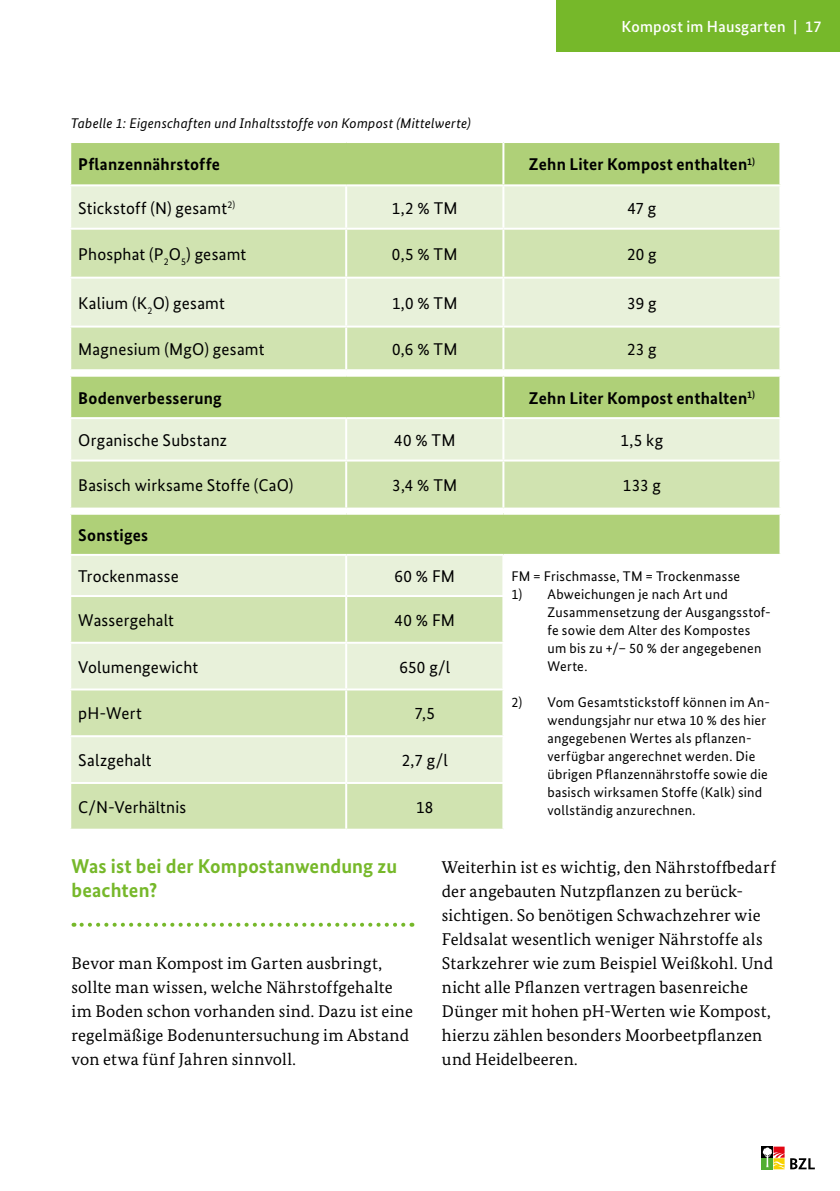
<style>
.page{position:relative;width:840px;height:1191px;background:#fff}
.page>*{position:absolute;margin:0;border:0;box-sizing:border-box;transform-origin:0 0}
._01_subheadline_hgrü{font:700 20px/24px "Bundes Sans";letter-spacing:.005em;color:#76b82a}
._01_fließtext{font:17px/24px "Bundes Serif";letter-spacing:.01em;color:#000}
._01_fließtext-2{font:17px "Bundes Sans";letter-spacing:.01em;color:#000}
._01_fließtext-3{font:700 17px "Bundes Sans";letter-spacing:.015em;color:#000}
.t1{font:500 16px "Bundes Sans";letter-spacing:.015em;color:#fff}
._01_fließtext-4{font:14px/18px "Bundes Sans";letter-spacing:.02em;color:#000}
.Bildbeschriftung{font:italic 14px "Bundes Sans";letter-spacing:.02em;color:#000}
</style>
<div class="page">
<div style="left:556px;top:0;width:283px;height:52px;background:#76b82a"></div>
<svg style="left:761px;top:1146px;width:53px;height:23px"></svg>
<svg style="left:81px;top:922px;width:331px;height:4px"></svg>
<div style="left:71px;top:143px;width:708px;height:41px;background:#afd078"></div>
<div style="left:71px;top:186px;width:708px;height:42px;background:#e8f1da"></div>
<svg style="left:71px;top:230px;width:708px;height:139px;background:#d8e7be"></svg>
<hr style="left:502px;top:143px;width:2px;height:41px;background:#fff">
<hr style="left:345px;top:186px;width:2px;height:42px;background:#fff">
<hr style="left:502px;top:186px;width:2px;height:42px;background:#fff">
<hr style="left:345px;top:230px;width:2px;height:47px;background:#fff">
<hr style="left:502px;top:230px;width:2px;height:47px;background:#fff">
<hr style="left:69px;top:277px;width:277px;height:2px;background:#fff">
<hr style="left:346px;top:277px;width:157px;height:2px;background:#fff">
<hr style="left:345px;top:279px;width:2px;height:46px;background:#fff">
<hr style="left:503px;top:277px;width:278px;height:2px;background:#fff">
<hr style="left:502px;top:279px;width:2px;height:46px;background:#fff">
<hr style="left:69px;top:325px;width:277px;height:2px;background:#fff">
<hr style="left:346px;top:325px;width:157px;height:2px;background:#fff">
<hr style="left:345px;top:327px;width:2px;height:42px;background:#fff">
<hr style="left:503px;top:325px;width:278px;height:2px;background:#fff">
<hr style="left:502px;top:327px;width:2px;height:42px;background:#fff">
<svg style="left:71px;top:377px;width:708px;height:130px;background:#cde1ab"></svg>
<hr style="left:502px;top:377px;width:2px;height:40px;background:#fff">
<hr style="left:69px;top:417px;width:277px;height:2px;background:#fff">
<hr style="left:346px;top:417px;width:157px;height:2px;background:#fff">
<hr style="left:345px;top:419px;width:2px;height:40px;background:#fff">
<hr style="left:503px;top:417px;width:278px;height:2px;background:#fff">
<hr style="left:502px;top:419px;width:2px;height:40px;background:#fff">
<hr style="left:69px;top:459px;width:277px;height:2px;background:#fff">
<hr style="left:346px;top:459px;width:157px;height:2px;background:#fff">
<hr style="left:345px;top:461px;width:2px;height:46px;background:#fff">
<hr style="left:503px;top:459px;width:278px;height:2px;background:#fff">
<hr style="left:502px;top:461px;width:2px;height:46px;background:#fff">
<div style="left:70px;top:514px;width:710px;height:41px;background:#afd078"></div>
<div style="left:71px;top:556px;width:431px;height:39px;background:#e8f1da"></div>
<svg style="left:71px;top:597px;width:431px;height:231px;background:#d9e8c1"></svg>
<hr style="left:69px;top:513px;width:277px;height:2px;background:#fff">
<hr style="left:69px;top:515px;width:2px;height:39px;background:#fff">
<hr style="left:346px;top:513px;width:157px;height:2px;background:#fff">
<hr style="left:503px;top:513px;width:278px;height:2px;background:#fff">
<hr style="left:779px;top:515px;width:2px;height:39px;background:#fff">
<hr style="left:69px;top:554px;width:277px;height:2px;background:#fff">
<hr style="left:346px;top:554px;width:157px;height:2px;background:#fff">
<hr style="left:345px;top:556px;width:2px;height:39px;background:#fff">
<hr style="left:503px;top:554px;width:278px;height:2px;background:#fff">
<hr style="left:345px;top:597px;width:2px;height:45px;background:#fff">
<hr style="left:69px;top:642px;width:277px;height:2px;background:#fff">
<hr style="left:346px;top:642px;width:158px;height:2px;background:#fff">
<hr style="left:345px;top:644px;width:2px;height:44px;background:#fff">
<hr style="left:69px;top:688px;width:277px;height:2px;background:#fff">
<hr style="left:346px;top:688px;width:158px;height:2px;background:#fff">
<hr style="left:345px;top:690px;width:2px;height:45px;background:#fff">
<hr style="left:69px;top:735px;width:277px;height:2px;background:#fff">
<hr style="left:346px;top:735px;width:158px;height:2px;background:#fff">
<hr style="left:345px;top:737px;width:2px;height:45px;background:#fff">
<hr style="left:69px;top:782px;width:277px;height:2px;background:#fff">
<hr style="left:346px;top:782px;width:158px;height:2px;background:#fff">
<hr style="left:345px;top:784px;width:2px;height:44px;background:#fff">
<p class="Bildbeschriftung" style="left:71px;top:115px;width:401px">Tabelle 1: Eigenschaften und Inhaltsstoffe von Kompost (Mittelwerte)</p>
<p class="t1" style="left:621px;top:17px;width:201px">Kompost im Hausgarten | 17</p>
<p class="_01_fließtext-3" style="left:78px;top:154px;width:143px">Pflanzennährstoffe</p>
<p class="_01_fließtext-3" style="left:528px;top:154px;width:227px">Zehn Liter Kompost enthalten<sup>1)</sup></p>
<p class="_01_fließtext-2" style="left:78px;top:197px;width:158px">Stickstoff (N) gesamt<sup>2)</sup></p>
<p class="_01_fließtext-2" style="left:392px;top:197px;width:67px">1,2 % TM</p>
<p class="_01_fließtext-2" style="left:627px;top:197px;width:31px">47 g</p>
<p class="_01_fließtext-2" style="left:78px;top:243px;width:169px">Phosphat (P<sub>2</sub>O<sub>5</sub>) gesamt</p>
<p class="_01_fließtext-2" style="left:392px;top:243px;width:67px">0,5 % TM</p>
<p class="_01_fließtext-2" style="left:626px;top:243px;width:31px">20 g</p>
<p class="_01_fließtext-2" style="left:78px;top:292px;width:148px">Kalium (K<sub>2</sub>O) gesamt</p>
<p class="_01_fließtext-2" style="left:392px;top:292px;width:67px">1,0 % TM</p>
<p class="_01_fließtext-2" style="left:626px;top:292px;width:31px">39 g</p>
<p class="_01_fließtext-2" style="left:78px;top:339px;width:188px">Magnesium (MgO) gesamt</p>
<p class="_01_fließtext-2" style="left:392px;top:339px;width:67px">0,6 % TM</p>
<p class="_01_fließtext-2" style="left:626px;top:339px;width:31px">23 g</p>
<p class="_01_fließtext-3" style="left:78px;top:387px;width:145px">Bodenverbesserung</p>
<p class="_01_fließtext-3" style="left:528px;top:387px;width:227px">Zehn Liter Kompost enthalten<sup>1)</sup></p>
<p class="_01_fließtext-2" style="left:78px;top:430px;width:150px">Organische Substanz</p>
<p class="_01_fließtext-2" style="left:394px;top:430px;width:63px">40 % TM</p>
<p class="_01_fließtext-2" style="left:620px;top:430px;width:44px">1,5 kg</p>
<p class="_01_fließtext-2" style="left:78px;top:475px;width:217px">Basisch wirksame Stoffe (CaO)</p>
<p class="_01_fließtext-2" style="left:392px;top:475px;width:67px">3,4 % TM</p>
<p class="_01_fließtext-2" style="left:622px;top:475px;width:40px">133 g</p>
<p class="_01_fließtext-3" style="left:78px;top:525px;width:71px">Sonstiges</p>
<p class="_01_fließtext-2" style="left:78px;top:566px;width:102px">Trockenmasse</p>
<p class="_01_fließtext-2" style="left:394px;top:566px;width:62px">60 % FM</p>
<p class="_01_fließtext-4" style="left:511px;top:567px;width:230px">FM = Frischmasse, TM = Trockenmasse</p>
<p class="_01_fließtext-4" style="left:547px;top:585px;width:225px;text-indent:-36px">1) Abweichungen je nach Art und<br>Zusammensetzung der Ausgangsstof&shy;fe sowie dem Alter des Kompostes um bis zu +/– 50 % der angegebenen<br>Werte.</p>
<p class="_01_fließtext-4" style="left:547px;top:693px;width:224px;text-indent:-36px">2) Vom Gesamtstickstoff können im An&shy;wendungsjahr nur etwa 10 % des hier angegebenen Wertes als pflanzen&shy;verfügbar angerechnet werden. Die übrigen Pflanzennährstoffe sowie die basisch wirksamen Stoffe (Kalk) sind vollständig anzurechnen.</p>
<p class="_01_fließtext-2" style="left:78px;top:610px;width:97px">Wassergehalt</p>
<p class="_01_fließtext-2" style="left:394px;top:610px;width:62px">40 % FM</p>
<p class="_01_fließtext-2" style="left:78px;top:656px;width:121px">Volumengewicht</p>
<p class="_01_fließtext-2" style="left:399px;top:656px;width:52px">650 g/l</p>
<p class="_01_fließtext-2" style="left:78px;top:703px;width:65px">pH-Wert</p>
<p class="_01_fließtext-2" style="left:414px;top:703px;width:22px">7,5</p>
<p class="_01_fließtext-2" style="left:78px;top:750px;width:75px">Salzgehalt</p>
<p class="_01_fließtext-2" style="left:401px;top:750px;width:47px">2,7 g/l</p>
<p class="_01_fließtext-2" style="left:78px;top:796px;width:109px">C/N-Verhältnis</p>
<p class="_01_fließtext-2" style="left:416px;top:796px;width:19px">18</p>
<p class="_01_subheadline_hgrü" style="left:71px;top:854px;width:327px">Was ist bei der Kompostanwendung zu beachten?</p>
<p class="_01_fließtext" style="left:71px;top:951px;width:343px">Bevor man Kompost im Garten ausbringt, sollte man wissen, welche Nährstoffgehalte im Boden schon vorhanden sind. Dazu ist eine regelmäßige Bodenuntersuchung im Abstand von etwa fünf Jahren sinnvoll.</p>
<p class="_01_fließtext" style="left:441px;top:855px;width:335px">Weiterhin ist es wichtig, den Nährstoffbedarf der angebauten Nutzpflanzen zu berück&shy;sichtigen. So benötigen Schwachzehrer wie Feldsalat wesentlich weniger Nährstoffe als Starkzehrer wie zum Beispiel Weißkohl. Und nicht alle Pflanzen vertragen basenreiche Dünger mit hohen pH-Werten wie Kompost, hierzu zählen besonders Moorbeetpflanzen und Heidelbeeren.</p>
</div>
